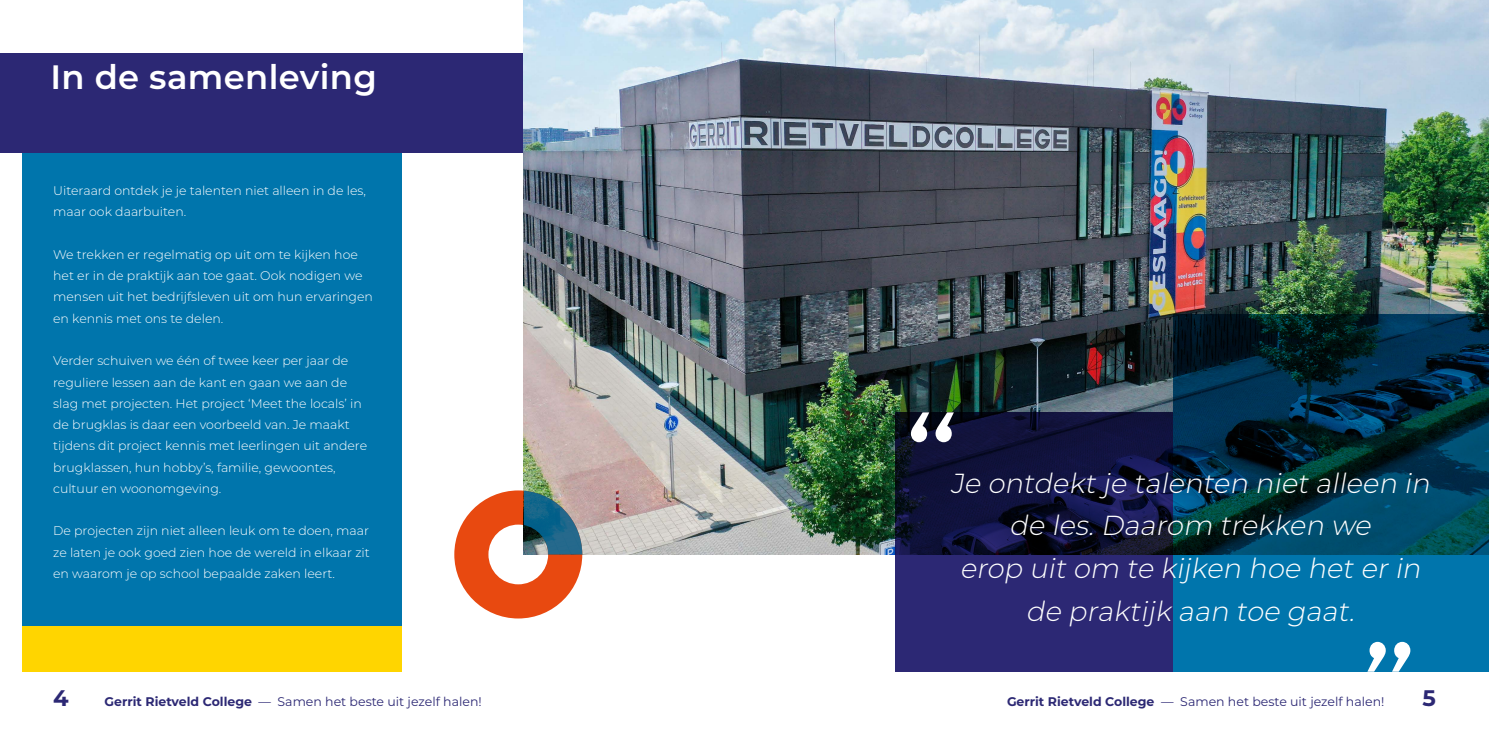
<style>
.page{position:relative;width:1489px;height:745px;background:#fff}
.page>*{position:absolute;margin:0;border:0;box-sizing:border-box;transform-origin:0 0}
.t1{font:600 33.75px "Montserrat";letter-spacing:.01em;color:#fff}
.t2{font:italic 300 27.5px/42.5px "Montserrat";color:#fff;text-align:center}
.t3{font:700 22.5px "Montserrat";color:#2c2874}
.t4{font:300 12.5px/21.2px "Montserrat";color:#fff}
.t5{font:12.5px "Montserrat";color:#2c2874}
.s1{font-weight:700}
</style>
<div class="page">
<div style="left:22px;top:149px;width:380px;height:477px;background:#0075ac"></div>
<div style="left:0;top:53px;width:524px;height:99px;background:#2c2874"></div>
<img style="left:524px;top:0;width:964px;height:554px">
<svg style="left:895px;top:412px;width:277px;height:259px;background:#1c1b53"></svg>
<svg style="left:1172px;top:314px;width:316px;height:357px;background:#004564"></svg>
<div style="left:22px;top:626px;width:380px;height:45px;background:#ffd500"></div>
<svg style="left:910px;top:412px;width:43px;height:30px"></svg>
<svg style="left:1367px;top:641px;width:43px;height:30px"></svg>
<svg style="left:454px;top:490px;width:128px;height:128px"></svg>
<h1 class="t1" style="left:50px;top:53px;width:328px">In de samenleving</h1>
<p class="t4" style="left:53px;top:179px;width:314px">Uiteraard ontdek je je talenten niet alleen in de les, maar ook daarbuiten.</p>
<p class="t4" style="left:53px;top:243px;width:321px">We trekken er regelmatig op uit om te kijken hoe het er in de praktijk aan toe gaat. Ook nodigen we mensen uit het bedrijfsleven uit om hun ervaringen en kennis met ons te delen.</p>
<p class="t4" style="left:53px;top:349px;width:315px">Verder schuiven we één of twee keer per jaar de reguliere lessen aan de kant en gaan we aan de slag met projecten. Het project ‘Meet the locals’ in de brugklas is daar een voorbeeld van. Je maakt tijdens dit project kennis met leerlingen uit andere brugklassen, hun hobby’s, familie, gewoontes, cultuur en woonomgeving.</p>
<p class="t4" style="left:53px;top:519px;width:318px;text-align:justify">De projecten zijn niet alleen leuk om te doen, maar ze laten je ook goed zien hoe de wereld in elkaar zit en waarom je op school bepaalde zaken leert.</p>
<h2 class="t2" style="left:950px;top:460px;width:487px">Je ontdektje talenten nietalleen in de les.Daarom trekken we<br>erop uitom te kij ken hoe heterin de praktij k aan toe gaat.</h2>
<h3 class="t3" style="left:53px;top:681px;width:17px">4</h3>
<p class="t5" style="left:104px;top:692px;width:378px"><span class="s1">Gerrit Rietveld College</span> — Samen het beste uit jezelf halen!</p>
<p class="t5" style="left:1006px;top:692px;width:379px"><span class="s1">Gerrit Rietveld College</span> — Samen het beste uit jezelf halen!</p>
<h3 class="t3" style="left:1422px;top:681px;width:15px">5</h3>
</div>
